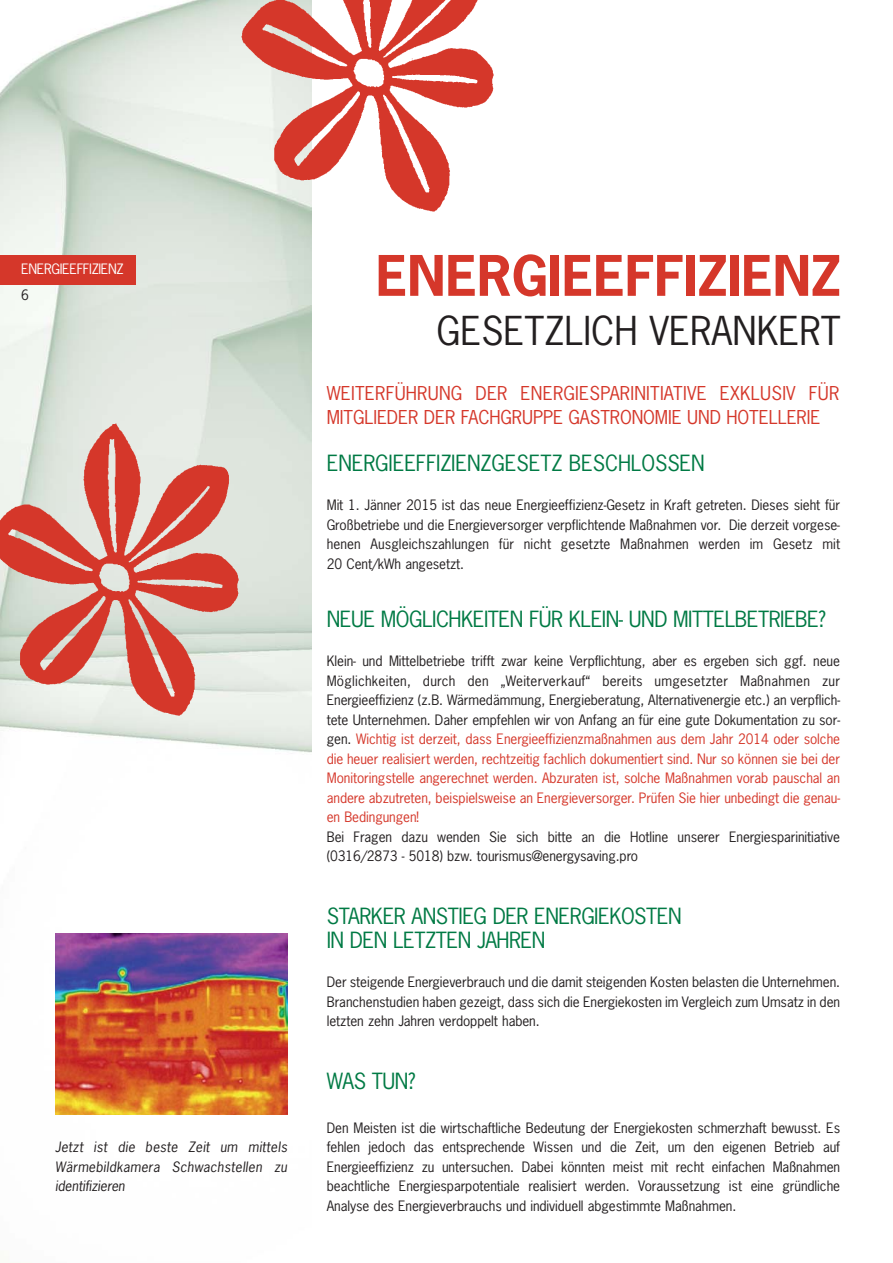
<style>
.page{position:relative;width:893px;height:1263px;background:#fff}
.page>*{position:absolute;margin:0;border:0;box-sizing:border-box;transform-origin:0 0}
.t1{font:700 52.5px "News Gothic Std";color:#d5372a}
.t2{font:37.5px "News Gothic Std";color:#231f20}
.t3{font:21px/24px "News Gothic Std";letter-spacing:-.025em;color:#007a44}
.t4{font:21px "News Gothic Std";letter-spacing:-.005em;color:#007a44}
.t5{font:18px/24px "News Gothic Std";letter-spacing:-.005em;color:#d5372a}
.t6{font:13.5px/19.5px "News Gothic Std";letter-spacing:-.005em;color:#231f20;text-align:justify}
.t7{font:italic 13.5px/19.5px "News Gothic Std";letter-spacing:.015em;color:#231f20;text-align:justify}
.t8{font:13.5px/25.3px "News Gothic Std";letter-spacing:-.025em;color:#fff}
.s1{color:#231f20}
.s2{color:#d5372a}
</style>
<div class="page">
<img style="left:0;top:0;width:311px;height:1115px">
<div style="left:0;top:255px;width:135px;height:30px;background:#d5372a"></div>
<img style="left:0;top:409px;width:262px;height:325px">
<img style="left:223px;top:0;width:271px;height:230px">
<img style="left:55px;top:933px;width:232px;height:182px">
<p class="t8" style="left:21px;top:258px;width:104px">ENERGIEEFFIZIENZ<br><span class="s1">6</span></p>
<p class="t1" style="left:376px;top:252px;width:466px">ENERGIEEFFIZIENZ</p>
<p class="t2" style="left:437px;top:314px;width:406px">GESETZLICH VERANKERT</p>
<p class="t5" style="left:327px;top:383px;width:514px">WEITERFÜHRUNG DER ENERGIESPARINITIATIVE EXKLUSIV FÜR<br>MITGLIEDER DER FACHGRUPPE GASTRONOMIE UND HOTELLERIE</p>
<p class="t4" style="left:327px;top:454px;width:380px">ENERGIEEFFIZIENZGESETZ BESCHLOSSEN</p>
<p class="t6" style="left:327px;top:496px;width:515px">Mit 1. Jänner 2015 ist das neue Energieeffizienz-Gesetz in Kraft getreten. Dieses sieht für Großbetriebe und die Energieversorger verpflichtende Maßnahmen vor. Die derzeit vorgese&shy;henen Ausgleichszahlungen für nicht gesetzte Maßnahmen werden im Gesetz mit 20 Cent/kWh angesetzt.</p>
<p class="t3" style="left:327px;top:609px;width:501px">NEUE MÖGLICHKEITEN FÜR KLEIN- UND MITTELBETRIEBE?</p>
<p class="t6" style="left:327px;top:652px;width:515px;text-align:left">Klein- und Mittelbetriebe trifft zwar keine Verpflichtung, aber es ergeben sich ggf. neue Möglichkeiten, durch den „Weiterverkauf“ bereits umgesetzter Maßnahmen zur Energieeffizienz (z.B. Wärmedämmung, Energieberatung, Alternativenergie etc.) an verpflich&shy;tete Unternehmen. Daher empfehlen wir von Anfang an für eine gute Dokumentation zu sor&shy;gen. <span class="s2">Wichtig ist derzeit, dass Energieeffizienzmaßnahmen aus dem Jahr 2014 oder solche die heuer realisiert werden, rechtzeitig fachlich dokumentiert sind. Nur so können sie bei der Monitoringstelle angerechnet werden. Abzuraten ist, solche Maßnahmen vorab pauschal an andere abzutreten, beispielsweise an Energieversorger. Prüfen Sie hier unbedingt die genau&shy;en Bedingungen!<br></span>Bei Fragen dazu wenden Sie sich bitte an die Hotline unserer Energiesparinitiative (0316/2873 - 5018) bzw. tourismus@energysaving.pro</p>
<p class="t7" style="left:55px;top:1138px;width:233px">Jetzt ist die beste Zeit um mittels Wärmebildkamera Schwachstellen zu identifizieren</p>
<p class="t3" style="left:327px;top:906px;width:356px">STARKER ANSTIEG DER ENERGIEKOSTEN<br>IN DEN LETZTEN JAHREN</p>
<p class="t6" style="left:327px;top:973px;width:515px">Der steigende Energieverbrauch und die damit steigenden Kosten belasten die Unternehmen.<br>Branchenstudien haben gezeigt, dass sich die Energiekosten im Vergleich zum Umsatz in den letzten zehn Jahren verdoppelt haben.</p>
<p class="t3" style="left:327px;top:1071px;width:90px">WAS TUN?</p>
<p class="t6" style="left:327px;top:1119px;width:515px">Den Meisten ist die wirtschaftliche Bedeutung der Energiekosten schmerzhaft bewusst. Es fehlen jedoch das entsprechende Wissen und die Zeit, um den eigenen Betrieb auf Energieeffizienz zu untersuchen. Dabei könnten meist mit recht einfachen Maßnahmen beachtliche Energiesparpotentiale realisiert werden. Voraussetzung ist eine gründliche Analyse des Energieverbrauchs und individuell abgestimmte Maßnahmen.</p>
</div>
